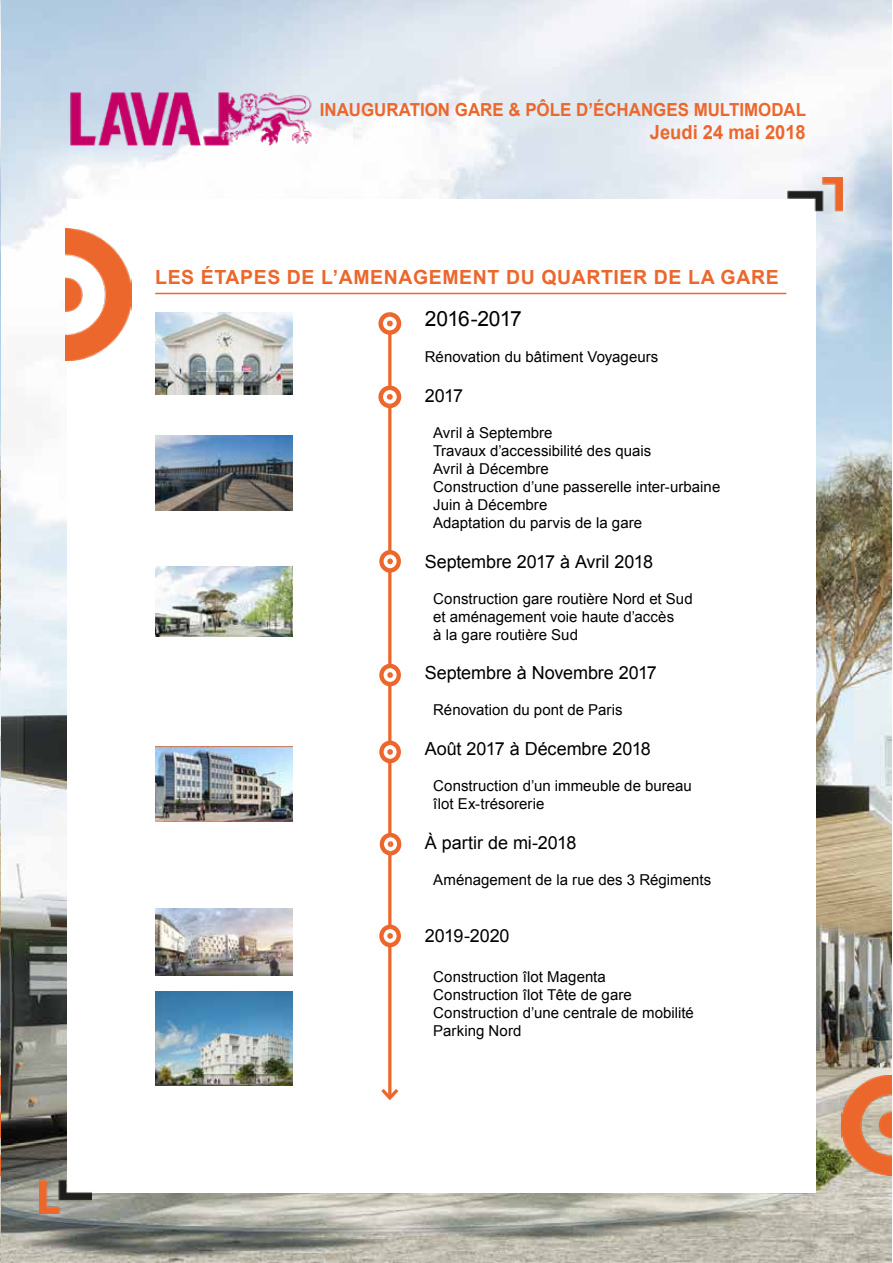
<style>
.page{position:relative;width:893px;height:1263px;background:#fff}
.page>*{position:absolute;margin:0;border:0;box-sizing:border-box;transform-origin:0 0}
.t1{font:21px "Arial";letter-spacing:-.035em;color:#000}
.t2{font:700 19.5px "Arial";letter-spacing:.03em;color:#ec672c}
.t3{font:700 19.5px "Arial";color:#ec672c;scale:.94 1}
.t4{font:18px "Arial";letter-spacing:-.005em;color:#000}
.t5{font:700 18px "Arial";color:#ec672c;scale:.94 1}
.t6{font:15px/18px "Arial";letter-spacing:.005em;color:#000}
</style>
<div class="page">
<img style="left:0;top:0;width:892px;height:1263px">
<img style="left:0;top:1076px;width:1px;height:99px">
<img style="left:67px;top:91px;width:250px;height:55px">
<div style="left:67px;top:199px;width:748px;height:993px;background:#fff"></div>
<img style="left:66px;top:229px;width:66px;height:131px">
<img style="left:842px;top:1076px;width:50px;height:99px">
<img style="left:40px;top:1143px;width:51px;height:71px">
<img style="left:786px;top:178px;width:56px;height:45px">
<hr style="left:388px;top:322px;width:3px;height:776px;background:#ec672c">
<svg style="left:381px;top:1085px;width:18px;height:16px"></svg>
<hr style="left:155px;top:293px;width:631px;height:1px;background:#ec672c">
<img style="left:155px;top:567px;width:137px;height:70px">
<img style="left:155px;top:436px;width:137px;height:75px">
<img style="left:155px;top:312px;width:137px;height:83px">
<img style="left:155px;top:747px;width:137px;height:74px">
<svg style="left:379px;top:550px;width:22px;height:23px"></svg>
<svg style="left:378px;top:386px;width:23px;height:22px"></svg>
<svg style="left:378px;top:312px;width:23px;height:23px"></svg>
<svg style="left:379px;top:664px;width:22px;height:22px"></svg>
<svg style="left:379px;top:741px;width:22px;height:22px"></svg>
<svg style="left:380px;top:833px;width:21px;height:22px"></svg>
<svg style="left:379px;top:925px;width:22px;height:22px"></svg>
<img style="left:155px;top:908px;width:137px;height:67px">
<img style="left:155px;top:991px;width:137px;height:94px">
<p class="t5" style="left:320px;top:97px;width:519px">INAUGURATION GARE &amp; PÔLE D’ÉCHANGES MULTIMODAL</p>
<h2 class="t3" style="left:650px;top:119px;width:167px">Jeudi 24 mai 2018</h2>
<h2 class="t2" style="left:155px;top:264px;width:625px">LES ÉTAPES DE L’AMENAGEMENT DU QUARTIER DE LA GARE</h2>
<h1 class="t1" style="left:425px;top:305px;width:98px">2016-2017</h1>
<p class="t6" style="left:425px;top:348px;width:235px">Rénovation du bâtiment Voyageurs</p>
<p class="t4" style="left:425px;top:384px;width:40px">2017</p>
<p class="t6" style="left:433px;top:424px;width:289px">Avril à Septembre<br>Travaux d’accessibilité des quais<br>Avril à Décembre<br>Construction d’une passerelle inter-urbaine<br>Juin à Décembre<br>Adaptation du parvis de la gare</p>
<p class="t4" style="left:425px;top:549px;width:230px">Septembre 2017 à Avril 2018</p>
<p class="t6" style="left:433px;top:589px;width:261px">Construction gare routière Nord et Sud et aménagement voie haute d’accès<br>à la gare routière Sud</p>
<p class="t4" style="left:425px;top:661px;width:234px">Septembre à Novembre 2017</p>
<p class="t6" style="left:433px;top:701px;width:191px">Rénovation du pont de Paris</p>
<p class="t4" style="left:425px;top:737px;width:228px">Août 2017 à Décembre 2018</p>
<p class="t6" style="left:433px;top:777px;width:260px">Construction d’un immeuble de bureau îlot Ex-trésorerie</p>
<p class="t4" style="left:425px;top:830px;width:153px">À partir de mi-2018</p>
<p class="t6" style="left:433px;top:870px;width:279px">Aménagement de la rue des 3 Régiments</p>
<p class="t4" style="left:425px;top:924px;width:86px">2019-2020</p>
<p class="t6" style="left:433px;top:967px;width:262px">Construction îlot Magenta<br>Construction îlot Tête de gare<br>Construction d’une centrale de mobilité<br>Parking Nord</p>
</div>
